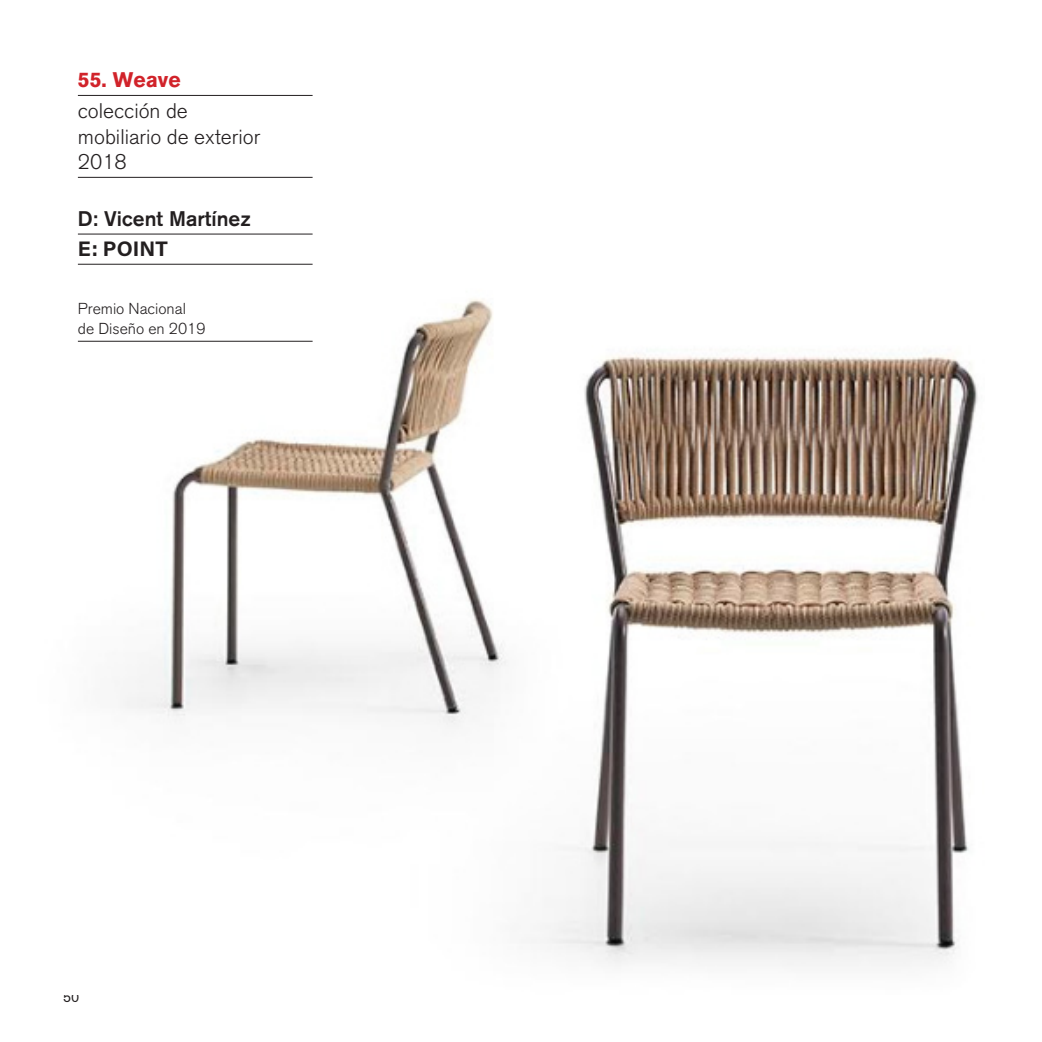
<style>
.page{position:relative;width:1042px;height:1042px;background:#fff}
.page>*{position:absolute;margin:0;border:0;box-sizing:border-box;transform-origin:0 0}
._02descripción{font:300 21px/25.2px "Akzidenz Grotesk BQ";color:#231f20}
._03diseñador-estudio{font:500 21px "Akzidenz Grotesk BQ";color:#231f20}
._1Producto{font:700 21px "Akzidenz Grotesk BQ";color:#d1232a}
._04empresa-editora{font:21px "Acumin Variable Concept";letter-spacing:.035em;color:#231f20}
._05premios{font:300 15.75px/19.2px "Akzidenz Grotesk BQ";color:#231f20}
.t1{font:14px "Akzidenz Grotesk BQ";color:#231f20}
</style>
<div class="page">
<img style="left:77px;top:233px;width:901px;height:733px">
<hr style="left:78px;top:95px;width:235px;height:1px;background:#231f20">
<hr style="left:78px;top:177px;width:235px;height:1px;background:#231f20">
<hr style="left:78px;top:234px;width:235px;height:1px;background:#231f20">
<hr style="left:78px;top:264px;width:235px;height:1px;background:#231f20">
<hr style="left:78px;top:341px;width:235px;height:1px;background:#231f20">
<p class="_1Producto" style="left:78px;top:67px;width:104px">55. Weave</p>
<p class="_02descripción" style="left:78px;top:99px;width:184px">colección de mobiliario de exterior<br>2018</p>
<p class="_03diseñador-estudio" style="left:78px;top:205px;width:174px">D: Vicent Martínez</p>
<p class="_04empresa-editora" style="left:78px;top:234px;width:90px">E: POINT</p>
<p class="_05premios" style="left:78px;top:299px;width:129px">Premio Nacional de Diseño en 2019</p>
<p class="t1" style="left:63px;top:989px;width:18px">50</p>
</div>
